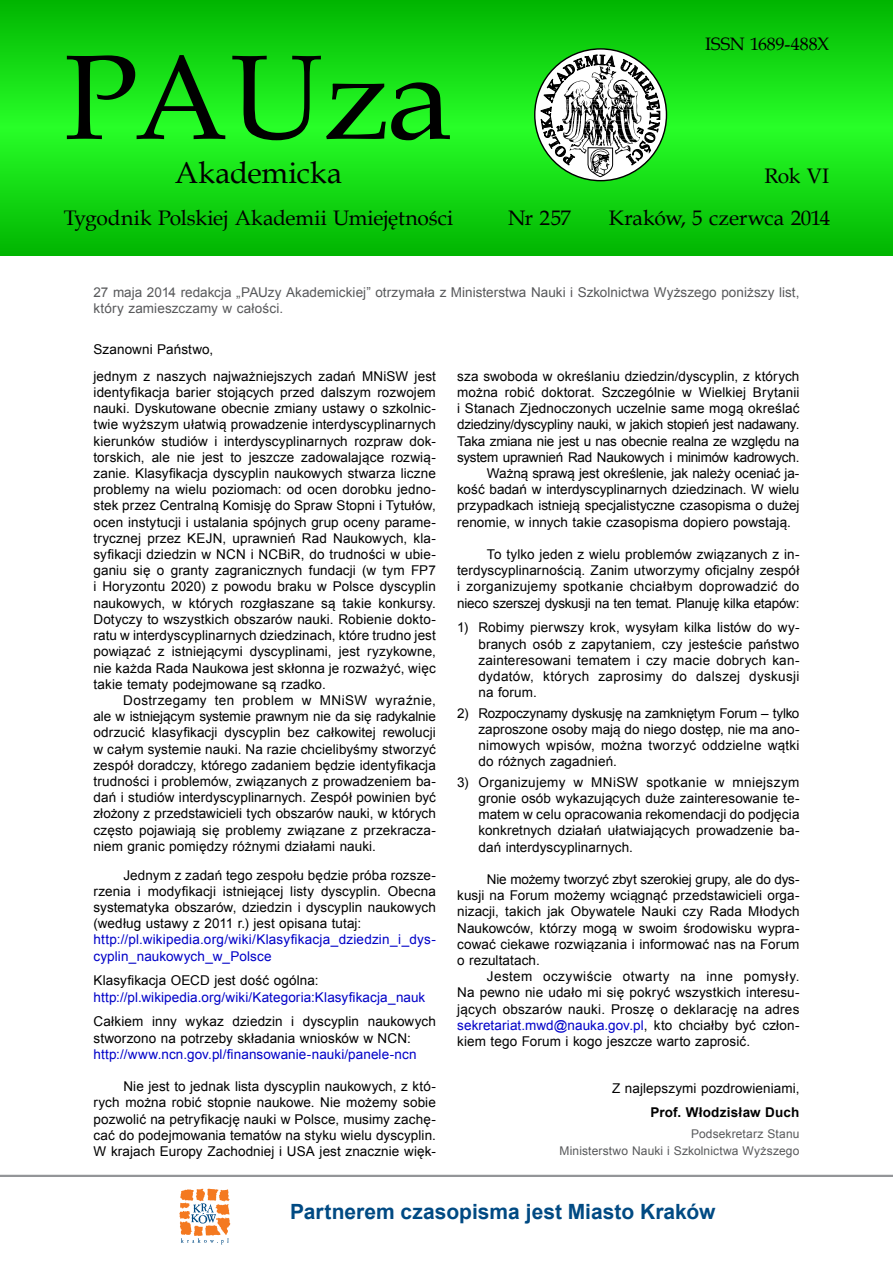
<style>
.page{position:relative;width:893px;height:1263px;background:#fff}
.page>*{position:absolute;margin:0;border:0;box-sizing:border-box;transform-origin:0 0}
.t1{font:120px "Book Antiqua";letter-spacing:-.01em;color:#000}
.t2{font:30px "Book Antiqua";color:#000}
.t3{font:21px/41.4px "Book Antiqua";letter-spacing:-.005em;color:#000;text-align:right}
.t4{font:700 21px "Arial";color:#004a83}
.t5{font:18px "Book Antiqua";letter-spacing:-.005em;color:#000}
.t6{font:13.5px/16.2px "Arial";letter-spacing:.005em;color:#000;text-align:justify}
.t7{font:13.5px/16.2px "Arial";letter-spacing:.01em;color:#0000c8}
.t8{font:13.5px/16.2px "Arial";letter-spacing:.005em;color:#58595b}
.t9{font:13.5px "Arial";letter-spacing:-.02em;color:#000}
.t10{font:13.5px "Arial";letter-spacing:-.015em;color:#000}
.t11{font:700 13.5px "Arial";letter-spacing:.015em;color:#000}
.t12{font:12px/16.5px "Arial";letter-spacing:.01em;color:#58595b;text-align:right}
.s1{color:#0000c8}
</style>
<div class="page">
<svg style="left:0;top:0;width:893px;height:255px;background:#13d813"></svg>
<svg style="left:535px;top:49px;width:131px;height:132px"></svg>
<svg style="left:540px;top:46px;width:120px;height:131px"></svg>
<hr style="left:0;top:1175px;width:893px;height:2px;background:#939598">
<svg style="left:179px;top:1189px;width:51px;height:55px"></svg>
<h1 class="t1" style="left:64px;top:14px;width:390px">PAUza</h1>
<h2 class="t2" style="left:175px;top:152px;width:169px">Akademicka</h2>
<h3 class="t3" style="left:64px;top:197px;width:391px">Tygodnik Polskiej Akademii Umiejętności</h3>
<h3 class="t3" style="left:508px;top:197px;width:64px">Nr 257</h3>
<h3 class="t5" style="left:705px;top:32px;width:126px">ISSN 1689-488X</h3>
<h3 class="t3" style="left:609px;top:155px;width:223px">Rok VI<br>Kraków, 5 czerwca 2014</h3>
<p class="t8" style="left:94px;top:284px;width:707px">27 maja 2014 redakcja „PAUzy Akademickiej” otrzymała z Ministerstwa Nauki i Szkolnictwa Wyższego poniższy list, który zamieszczamy w całości.</p>
<p class="t6" style="left:94px;top:341px;width:121px">Szanowni Państwo,</p>
<p class="t6" style="left:94px;top:368px;width:344px">jednym z naszych najważniejszych zadań MNiSW jest identyfikacja barier stojących przed dalszym rozwojem nauki. Dyskutowane obecnie zmiany ustawy o szkolnic&shy;twie wyższym ułatwią prowadzenie interdyscyplinarnych kierunków studiów i interdyscyplinarnych rozpraw dok&shy;torskich, ale nie jest to jeszcze zadowalające rozwią&shy;zanie. Klasyfikacja dyscyplin naukowych stwarza liczne problemy na wielu poziomach: od ocen dorobku jedno&shy;stek przez Centralną Komisję do Spraw Stopni i Tytułów, ocen instytucji i ustalania spójnych grup oceny parame&shy;trycznej przez KEJN, uprawnień Rad Naukowych, kla&shy;syfikacji dziedzin w NCN i NCBiR, do trudności w ubie&shy;ganiu się o granty zagranicznych fundacji (w tym FP7 i Horyzontu 2020) z powodu braku w Polsce dyscyplin naukowych, w których rozgłaszane są takie konkursy.<br>Dotyczy to wszystkich obszarów nauki. Robienie dokto&shy;ratu w interdyscyplinarnych dziedzinach, które trudno jest powiązać z istniejącymi dyscyplinami, jest ryzykowne, nie każda Rada Naukowa jest skłonna je rozważyć, więc takie tematy podejmowane są rzadko.</p>
<p class="t6" style="left:94px;top:692px;width:344px;text-indent:30px">Dostrzegamy ten problem w MNiSW wyraźnie, ale w istniejącym systemie prawnym nie da się radykalnie odrzucić klasyfikacji dyscyplin bez całkowitej rewolucji w całym systemie nauki. Na razie chcielibyśmy stworzyć zespół doradczy, którego zadaniem będzie identyfikacja trudności i problemów, związanych z prowadzeniem ba&shy;dań i studiów interdyscyplinarnych. Zespół powinien być złożony z przedstawicieli tych obszarów nauki, w których często pojawiają się problemy związane z przekracza&shy;niem granic pomiędzy różnymi działami nauki.</p>
<p class="t6" style="left:94px;top:867px;width:344px;text-indent:30px">Jednym z zadań tego zespołu będzie próba rozsze&shy;rzenia i modyfikacji istniejącej listy dyscyplin. Obecna systematyka obszarów, dziedzin i dyscyplin naukowych (według ustawy z 2011 r.) jest opisana tutaj:</p>
<p class="t7" style="left:94px;top:931px;width:344px">http://pl.wikipedia.org/wiki/Klasyfikacja_dziedzin_i_dys&shy;cyplin_naukowych_w_Polsce</p>
<p class="t6" style="left:94px;top:972px;width:226px">Klasyfikacja OECD jest dość ogólna:</p>
<p class="t7" style="left:94px;top:989px;width:333px">http://pl.wikipedia.org/wiki/Kategoria:Klasyfikacja_nauk</p>
<p class="t6" style="left:94px;top:1013px;width:344px">Całkiem inny wykaz dziedzin i dyscyplin naukowych stworzono na potrzeby składania wniosków w NCN:</p>
<p class="t7" style="left:94px;top:1046px;width:324px">http://www.ncn.gov.pl/finansowanie-nauki/panele-ncn</p>
<p class="t6" style="left:94px;top:1078px;width:344px;text-indent:30px">Nie jest to jednak lista dyscyplin naukowych, z któ&shy;rych można robić stopnie naukowe. Nie możemy sobie pozwolić na petryfikację nauki w Polsce, musimy zachę&shy;cać do podejmowania tematów na styku wielu dyscyplin.<br>W krajach Europy Zachodniej i USA jest znacznie więk-</p>
<p class="t6" style="left:457px;top:368px;width:344px">sza swoboda w określaniu dziedzin/dyscyplin, z których</p>
<p class="t6" style="left:457px;top:384px;width:344px">można robić doktorat. Szczególnie w Wielkiej Brytanii</p>
<p class="t6" style="left:457px;top:400px;width:344px">i Stanach Zjednoczonych uczelnie same mogą określać</p>
<p class="t9" style="left:457px;top:415px;width:344px">dziedziny/dyscypliny nauki, w jakich stopień jest nadawany.</p>
<p class="t10" style="left:457px;top:432px;width:344px">Taka zmiana nie jest u nas obecnie realna ze względu na</p>
<p class="t9" style="left:457px;top:448px;width:344px">system uprawnień Rad Naukowych i minimów kadrowych.</p>
<p class="t6" style="left:487px;top:465px;width:314px">Ważną sprawą jest określenie, jak należy oceniać ja-</p>
<p class="t6" style="left:457px;top:481px;width:344px">kość badań w interdyscyplinarnych dziedzinach. W wielu</p>
<p class="t6" style="left:457px;top:497px;width:344px">przypadkach istnieją specjalistyczne czasopisma o dużej</p>
<p class="t6" style="left:457px;top:514px;width:335px">renomie, w innych takie czasopisma dopiero powstają.</p>
<p class="t6" style="left:457px;top:546px;width:344px;text-indent:30px">To tylko jeden z wielu problemów związanych z in&shy;terdyscyplinarnością. Zanim utworzymy oficjalny zespół i zorganizujemy spotkanie chciałbym doprowadzić do nieco szerszej dyskusji na ten temat. Planuję kilka etapów:</p>
<p class="t6" style="left:478px;top:619px;width:323px;text-indent:-21px">1) Robimy pierwszy krok, wysyłam kilka listów do wy&shy;branych osób z zapytaniem, czy jesteście państwo zainteresowani tematem i czy macie dobrych kan&shy;dydatów, których zaprosimy do dalszej dyskusji na forum.</p>
<p class="t6" style="left:478px;top:705px;width:323px;text-indent:-21px">2) Rozpoczynamy dyskusję na zamkniętym Forum – tylko zaproszone osoby mają do niego dostęp, nie ma ano&shy;nimowych wpisów, można tworzyć oddzielne wątki do różnych zagadnień.</p>
<p class="t6" style="left:478px;top:774px;width:323px;text-indent:-21px">3) Organizujemy w MNiSW spotkanie w mniejszym gronie osób wykazujących duże zainteresowanie te&shy;matem w celu opracowania rekomendacji do podjęcia konkretnych działań ułatwiających prowadzenie ba&shy;dań interdyscyplinarnych.</p>
<p class="t6" style="left:457px;top:871px;width:344px;text-indent:30px">Nie możemy tworzyć zbyt szerokiej grupy, ale do dys&shy;kusji na Forum możemy wciągnąć przedstawicieli orga&shy;nizacji, takich jak Obywatele Nauki czy Rada Młodych Naukowców, którzy mogą w swoim środowisku wypra&shy;cować ciekawe rozwiązania i informować nas na Forum o rezultatach.</p>
<p class="t6" style="left:457px;top:968px;width:344px;text-indent:30px">Jestem oczywiście otwarty na inne pomysły.<br>Na pewno nie udało mi się pokryć wszystkich interesu&shy;jących obszarów nauki. Proszę o deklarację na adres <span class="s1">sekretariat.mwd@nauka.gov.pl</span>, kto chciałby być człon&shy;kiem tego Forum i kogo jeszcze warto zaprosić.</p>
<p class="t6" style="left:612px;top:1080px;width:189px">Z najlepszymi pozdrowieniami,</p>
<p class="t11" style="left:650px;top:1103px;width:151px">Prof. Włodzisław Duch</p>
<p class="t12" style="left:560px;top:1126px;width:241px">Podsekretarz Stanu<br>Ministerstwo Nauki i Szkolnictwa Wyższego</p>
<h3 class="t4" style="left:290px;top:1196px;width:427px">Partnerem czasopisma jest Miasto Kraków</h3>
</div>
